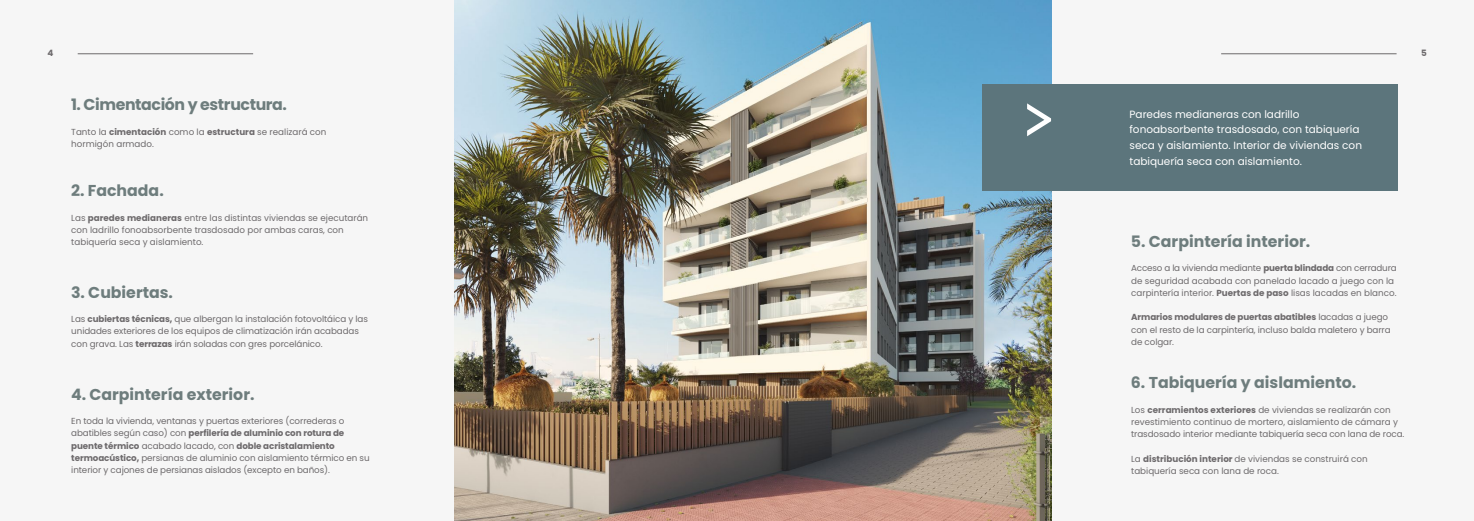
<style>
.page{position:relative;width:1474px;height:521px;background:#fff}
.page>*{position:absolute;margin:0;border:0;box-sizing:border-box;transform-origin:0 0}
.t1{font:700 15.75px "Poppins";color:#6e7d7d}
.t2{font:700 15.75px "Poppins";letter-spacing:-.025em;color:#6e7d7d}
.t3{font:10.5px/15.8px "Poppins";color:#fff}
.t4{font:8.75px/12.2px "Poppins";letter-spacing:-.01em;color:#6d6a6c}
.t5{font:700 8.75px "Poppins";color:#6d6a6c}
.s1{font-weight:700}
</style>
<div class="page">
<div style="left:0;top:0;width:1473px;height:521px;background:#f6f6f6"></div>
<hr style="left:78px;top:53px;width:175px;height:1px;background:#6d6a6c">
<hr style="left:1221px;top:53px;width:175px;height:1px;background:#6d6a6c">
<img style="left:454px;top:0;width:597px;height:521px">
<div style="left:982px;top:84px;width:415px;height:107px;background:#5c757c"></div>
<svg style="left:1027px;top:103px;width:24px;height:33px"></svg>
<p class="t5" style="left:47px;top:48px;width:7px">4</p>
<p class="t5" style="left:1420px;top:48px;width:7px">5</p>
<h1 class="t2" style="left:71px;top:96px;width:217px">1. Cimentación y estructura.</h1>
<p class="t4" style="left:71px;top:125px;width:257px">Tanto la <span class="s1">cimentación</span> como la <span class="s1">estructura</span> se realizará con hormigón armado.</p>
<h1 class="t1" style="left:71px;top:182px;width:94px">2. Fachada.</h1>
<p class="t4" style="left:71px;top:211px;width:298px">Las <span class="s1">paredes medianeras</span> entre las distintas viviendas se ejecutarán con ladrillo fonoabsorbente trasdosado por ambas caras, con tabiquería seca y aislamiento.</p>
<h1 class="t1" style="left:71px;top:283px;width:104px">3. Cubiertas.</h1>
<p class="t4" style="left:71px;top:313px;width:298px">Las <span class="s1">cubiertas técnicas,</span> que albergan la instalación fotovoltáica y las unidades exteriores de los equipos de climatización irán acabadas con grava. Las <span class="s1">terrazas</span> irán soladas con gres porcelánico.</p>
<p class="t3" style="left:1129px;top:106px;width:234px">Paredes medianeras con ladrillo fonoabsorbente trasdosado, con tabiquería seca y aislamiento. Interior de viviendas con tabiquería seca con aislamiento.</p>
<h1 class="t1" style="left:1130px;top:232px;width:181px">5. Carpintería interior.</h1>
<p class="t4" style="left:1131px;top:262px;width:267px">Acceso a la vivienda mediante <span class="s1">puerta blindada</span> con cerradura de seguridad acabada con panelado lacado a juego con la carpintería interior. <span class="s1">Puertas de paso</span> lisas lacadas en blanco.</p>
<p class="t4" style="left:1131px;top:311px;width:261px"><span class="s1">Armarios modulares de puertas abatibles</span> lacadas a juego con el resto de la carpintería, incluso balda maletero y barra de colgar.</p>
<h1 class="t1" style="left:1130px;top:374px;width:227px">6. Tabiquería y aislamiento.</h1>
<h1 class="t1" style="left:71px;top:385px;width:185px">4. Carpintería exterior.</h1>
<p class="t4" style="left:71px;top:415px;width:300px">En toda la vivienda, ventanas y puertas exteriores (correderas o abatibles según caso) con <span class="s1">perfilería de aluminio con rotura de puente térmico</span> acabado lacado, con <span class="s1">doble acristalamiento termoacústico,</span> persianas de aluminio con aislamiento térmico en su interior y cajones de persianas aislados (excepto en baños).</p>
<p class="t4" style="left:1131px;top:403px;width:275px">Los <span class="s1">cerramientos exteriores</span> de viviendas se realizarán con revestimiento continuo de mortero, aislamiento de cámara y trasdosado interior mediante tabiquería seca con lana de roca.</p>
<p class="t4" style="left:1131px;top:452px;width:238px">La <span class="s1">distribución interior</span> de viviendas se construirá con tabiquería seca con lana de roca.</p>
</div>
